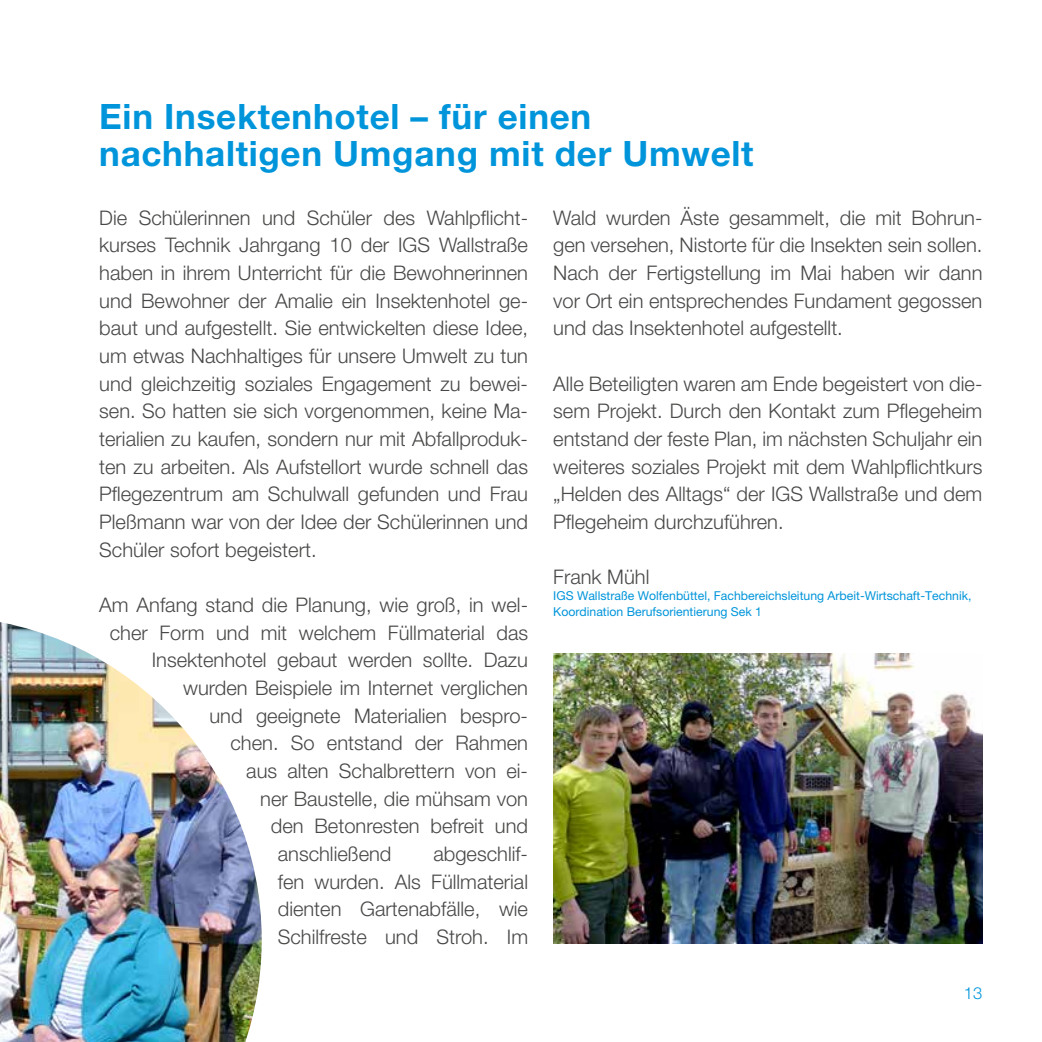
<style>
.page{position:relative;width:1042px;height:1042px;background:#fff}
.page>*{position:absolute;margin:0;border:0;box-sizing:border-box;transform-origin:0 0}
.t1{font:700 35px/37.6px "Helvetica Neue LT Pro";letter-spacing:.02em;color:#0095db}
.t2{font:300 20.12px/27.7px "Helvetica Neue LT Pro";color:#484847;text-align:justify}
.t3{font:300 16.62px "Helvetica Neue LT Pro";color:#0095db}
.t4{font:12.25px/15.8px "Helvetica Neue LT Pro";color:#0095db}
</style>
<div class="page">
<img style="left:0;top:622px;width:262px;height:420px">
<img style="left:553px;top:653px;width:429px;height:291px">
<h1 class="t1" style="left:99px;top:97px;width:656px">Ein Insektenhotel – für einen nachhaltigen Umgang mit der Umwelt</h1>
<p class="t2" style="left:99px;top:203px;width:430px">Die Schülerinnen und Schüler des Wahlpflicht&shy;kurses Technik Jahrgang 10 der IGS Wallstraße haben in ihrem Unterricht für die Bewohnerinnen und Bewohner der Amalie ein Insektenhotel ge&shy;baut und aufgestellt. Sie entwickelten diese Idee, um etwas Nachhaltiges für unsere Umwelt zu tun und gleichzeitig soziales Engagement zu bewei&shy;sen. So hatten sie sich vorgenommen, keine Ma&shy;terialien zu kaufen, sondern nur mit Abfallproduk&shy;ten zu arbeiten. Als Aufstellort wurde schnell das Pflegezentrum am Schulwall gefunden und Frau Pleßmann war von der Idee der Schülerinnen und Schüler sofort begeistert.</p>
<p class="t2" style="left:99px;top:590px;width:430px">Am Anfang stand die Planung, wie groß, in wel-</p>
<p class="t2" style="left:110px;top:618px;width:420px">cher Form und mit welchem Füllmaterial das</p>
<p class="t2" style="left:152px;top:646px;width:378px">Insektenhotel gebaut werden sollte. Dazu</p>
<p class="t2" style="left:183px;top:673px;width:346px">wurden Beispiele im Internet verglichen</p>
<p class="t2" style="left:209px;top:701px;width:320px">und geeignete Materialien bespro-</p>
<p class="t2" style="left:230px;top:729px;width:299px">chen. So entstand der Rahmen</p>
<p class="t2" style="left:246px;top:756px;width:283px">aus alten Schalbrettern von ei-</p>
<p class="t2" style="left:260px;top:784px;width:269px">ner Baustelle, die mühsam von</p>
<p class="t2" style="left:271px;top:812px;width:259px">den Betonresten befreit und</p>
<p class="t2" style="left:278px;top:839px;width:115px">anschließend</p>
<p class="t2" style="left:553px;top:203px;width:431px">Wald wurden Äste gesammelt, die mit Bohrun&shy;gen versehen, Nistorte für die Insekten sein sollen.<br>Nach der Fertigstellung im Mai haben wir dann vor Ort ein entsprechendes Fundament gegossen und das Insektenhotel aufgestellt.</p>
<p class="t2" style="left:553px;top:369px;width:431px">Alle Beteiligten waren am Ende begeistert von die&shy;sem Projekt. Durch den Kontakt zum Pflegeheim entstand der feste Plan, im nächsten Schuljahr ein weiteres soziales Projekt mit dem Wahlpflichtkurs „Helden des Alltags“ der IGS Wallstraße und dem Pflegeheim durchzuführen.</p>
<p class="t2" style="left:553px;top:563px;width:98px">Frank Mühl</p>
<p class="t4" style="left:553px;top:587px;width:420px">IGS Wallstraße Wolfenbüttel, Fachbereichsleitung Arbeit-Wirtschaft-Technik,<br>Koordination Berufsorientierung Sek 1</p>
<p class="t2" style="left:278px;top:839px;width:252px;text-indent:156px">abgeschlif&shy;fen wurden. Als Füllmaterial dienten Gartenabfälle, wie Schilfreste und Stroh. Im</p>
<p class="t3" style="left:964px;top:983px;width:20px">13</p>
</div>
